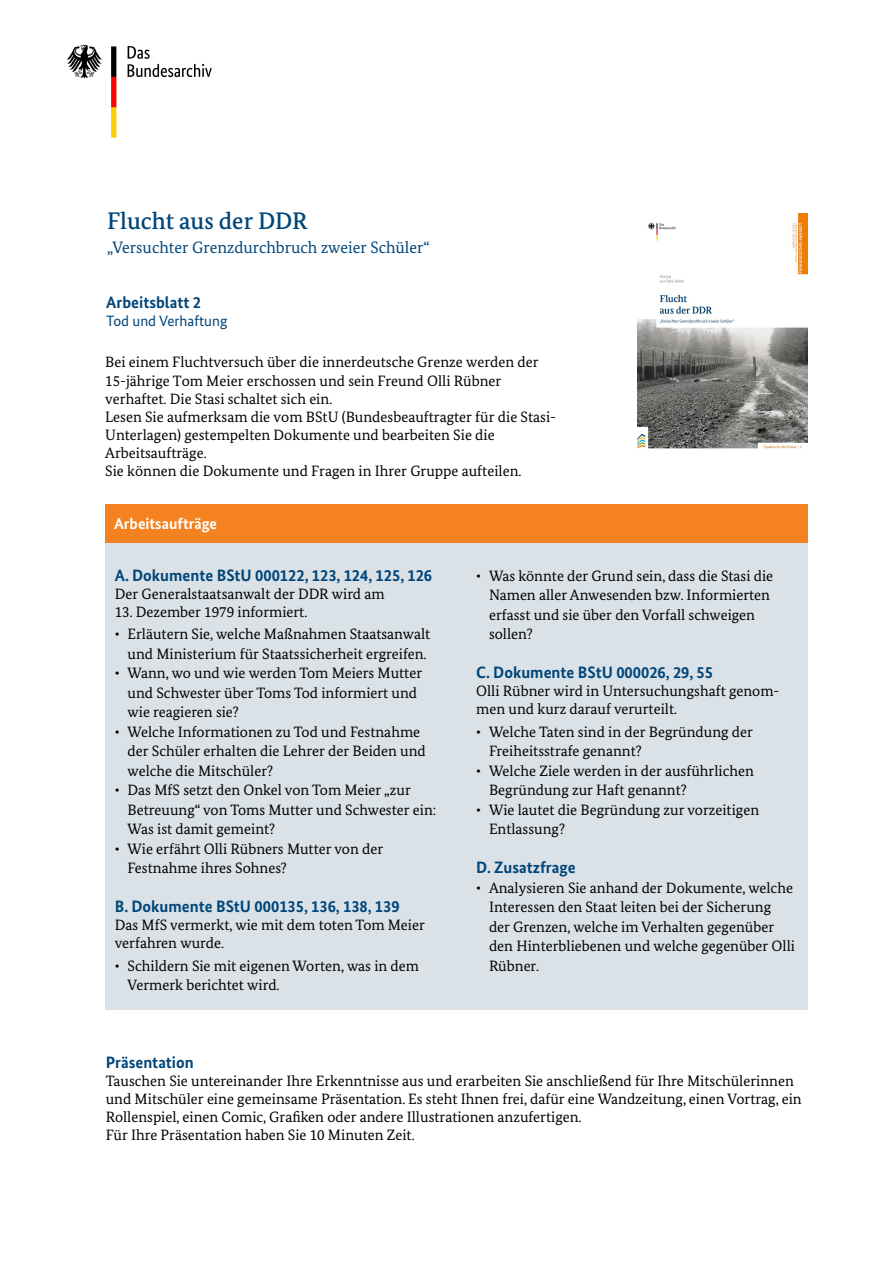
<style>
.page{position:relative;width:893px;height:1263px;background:#fff}
.page>*{position:absolute;margin:0;border:0;box-sizing:border-box;transform-origin:0 0}
.Überschrift{font:500 24px "Bundes Serif";color:#004579}
.Zwischenüberschrift{font:700 16.5px "Bundes Sans";color:#004579}
.Unterüberschrift{font:16.5px "Bundes Serif";color:#004579}
.Tabellenkopf{font:700 15.75px "Bundes Sans";color:#fff}
.Aufgabenstellung{font:15px/19.5px "Bundes Serif";color:#000}
.t1{font:15px "Bundes Sans";color:#004579}
</style>
<div class="page">
<div style="left:106px;top:542px;width:702px;height:468px;background:#dae2e7"></div>
<div style="left:106px;top:504px;width:702px;height:38px;background:#f58220"></div>
<img style="left:66px;top:44px;width:146px;height:94px">
<img style="left:638px;top:214px;width:170px;height:235px">
<p class="Überschrift" style="left:107px;top:206px;width:202px">Flucht aus der DDR</p>
<p class="Unterüberschrift" style="left:107px;top:237px;width:324px">„Versuchter Grenzdurchbruch zweier Schüler“</p>
<p class="Zwischenüberschrift" style="left:106px;top:292px;width:96px">Arbeitsblatt 2</p>
<p class="t1" style="left:106px;top:311px;width:123px">Tod und Verhaftung</p>
<p class="Aufgabenstellung" style="left:105px;top:353px;width:452px;line-height:18px">Bei einem Fluchtversuch über die innerdeutsche Grenze werden der 15-jährige Tom Meier erschossen und sein Freund Olli Rübner verhaftet. Die Stasi schaltet sich ein.<br>Lesen Sie aufmerksam die vom BStU (Bundesbeauftragter für die Stasi-Unterlagen) gestempelten Dokumente und bearbeiten Sie die Arbeitsaufträge.<br>Sie können die Dokumente und Fragen in Ihrer Gruppe aufteilen.</p>
<p class="Tabellenkopf" style="left:114px;top:514px;width:104px">Arbeitsaufträge</p>
<p class="Zwischenüberschrift" style="left:115px;top:565px;width:319px">A. Dokumente BStU 000122, 123, 124, 125, 126</p>
<p class="Aufgabenstellung" style="left:115px;top:583px;width:271px">Der Generalstaatsanwalt der DDR wird am</p>
<p class="Aufgabenstellung" style="left:115px;top:601px;width:194px">13. Dezember 1979 informiert.</p>
<p class="Aufgabenstellung" style="left:115px;top:624px;width:317px;text-align:center">• Erläutern Sie, welche Maßnahmen Staatsanwalt und Ministerium für Staatssicherheit ergreifen.</p>
<p class="Aufgabenstellung" style="left:128px;top:663px;width:296px;text-indent:-13px">• Wann, wo und wie werden Tom Meiers Mutter und Schwester über Toms Tod informiert und wie reagieren sie?</p>
<p class="Aufgabenstellung" style="left:128px;top:721px;width:300px;text-indent:-13px">• Welche Informationen zu Tod und Festnahme der Schüler erhalten die Lehrer der Beiden und welche die Mitschüler?</p>
<p class="Aufgabenstellung" style="left:128px;top:780px;width:310px;text-indent:-13px">• Das MfS setzt den Onkel von Tom Meier „zur<br>Betreuung“ von Toms Mutter und Schwester ein:<br>Was ist damit gemeint?</p>
<p class="Aufgabenstellung" style="left:128px;top:838px;width:257px;text-indent:-13px">• Wie erfährt Olli Rübners Mutter von der<br>Festnahme ihres Sohnes?</p>
<p class="Zwischenüberschrift" style="left:115px;top:896px;width:286px">B. Dokumente BStU 000135, 136, 138, 139</p>
<p class="Aufgabenstellung" style="left:115px;top:916px;width:312px;line-height:18px">Das MfS vermerkt, wie mit dem toten Tom Meier verfahren wurde.</p>
<p class="Aufgabenstellung" style="left:128px;top:955px;width:293px;text-indent:-13px">• Schildern Sie mit eigenen Worten, was in dem<br>Vermerk berichtet wird.</p>
<p class="Aufgabenstellung" style="left:489px;top:565px;width:286px;text-indent:-13px">• Was könnte der Grund sein, dass die Stasi die Namen aller Anwesenden bzw. Informierten erfasst und sie über den Vorfall schweigen sollen?</p>
<p class="Zwischenüberschrift" style="left:476px;top:662px;width:238px">C. Dokumente BStU 000026, 29, 55</p>
<p class="Aufgabenstellung" style="left:476px;top:682px;width:305px;line-height:18px">Olli Rübner wird in Untersuchungshaft genom&shy;men und kurz darauf verurteilt.</p>
<p class="Aufgabenstellung" style="left:489px;top:721px;width:265px;text-indent:-13px">• Welche Taten sind in der Begründung der<br>Freiheitsstrafe genannt?</p>
<p class="Aufgabenstellung" style="left:489px;top:760px;width:266px;text-indent:-13px">• Welche Ziele werden in der ausführlichen<br>Begründung zur Haft genannt?</p>
<p class="Aufgabenstellung" style="left:489px;top:799px;width:272px;text-indent:-13px">• Wie lautet die Begründung zur vorzeitigen<br>Entlassung?</p>
<p class="Zwischenüberschrift" style="left:476px;top:857px;width:101px">D. Zusatzfrage</p>
<p class="Aufgabenstellung" style="left:489px;top:877px;width:308px;text-indent:-13px">• Analysieren Sie anhand der Dokumente, welche Interessen den Staat leiten bei der Sicherung der Grenzen, welche im Verhalten gegenüber den Hinterbliebenen und welche gegenüber Olli Rübner.</p>
<p class="Zwischenüberschrift" style="left:106px;top:1052px;width:90px">Präsentation</p>
<p class="Aufgabenstellung" style="left:106px;top:1072px;width:697px;line-height:18px">Tauschen Sie untereinander Ihre Erkenntnisse aus und erarbeiten Sie anschließend für Ihre Mitschülerinnen und Mitschüler eine gemeinsame Präsentation. Es steht Ihnen frei, dafür eine Wandzeitung, einen Vortrag, ein<br>Rollenspiel, einen Comic, Grafiken oder andere Illustrationen anzufertigen.</p>
<p class="Aufgabenstellung" style="left:106px;top:1125px;width:310px">Für Ihre Präsentation haben Sie 10 Minuten Zeit.</p>
</div>
